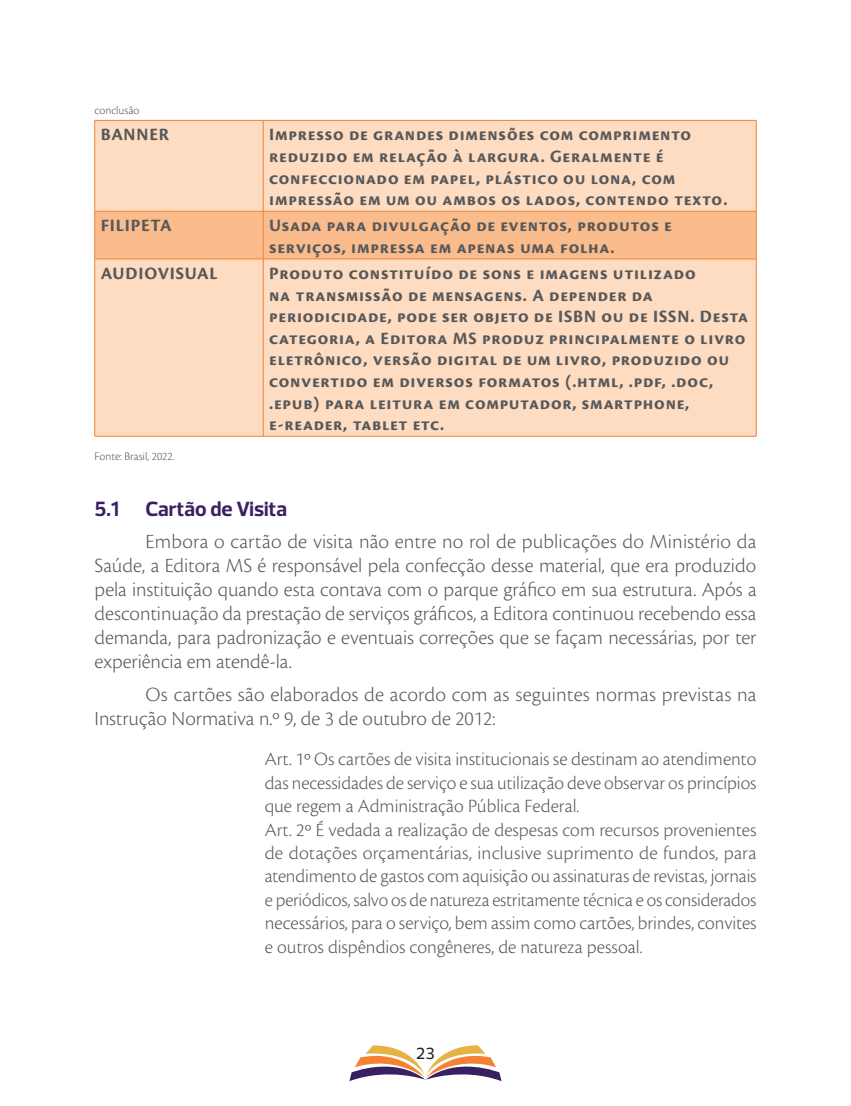
<style>
.page{position:relative;width:851px;height:1106px;background:#fff}
.page>*{position:absolute;margin:0;border:0;box-sizing:border-box;transform-origin:0 0}
.t1{font:300 21px/24px "Cronos Pro";letter-spacing:.005em;color:#57585a;text-align:justify}
.tit_sum_H2{font:700 21px "Prelo";color:#392060}
.p_quotes_40mm{font:300 19.5px/23.4px "Cronos Pro";color:#57585a;text-align:justify}
.tb_header_align_left{font:700 18px/21.6px "Cronos Pro";letter-spacing:.04em;color:#57585a}
.t2{font:500 16.5px "Prelo";color:#231f20}
.t3{font:300 12px "Cronos Pro";color:#57585a}
</style>
<div class="page">
<svg style="left:349px;top:1045px;width:152px;height:36px"></svg>
<div style="left:95px;top:121px;width:660px;height:315px;background:#fddcc1"></div>
<div style="left:95px;top:212px;width:660px;height:47px;background:#fabc8d"></div>
<hr style="left:94px;top:120px;width:169px;height:1px;background:#f48232">
<hr style="left:94px;top:121px;width:1px;height:90px;background:#f48232">
<hr style="left:263px;top:120px;width:493px;height:1px;background:#f48232">
<hr style="left:263px;top:121px;width:1px;height:90px;background:#f48232">
<hr style="left:755px;top:121px;width:1px;height:90px;background:#f48232">
<hr style="left:94px;top:211px;width:169px;height:1px;background:#f48232">
<hr style="left:94px;top:211px;width:1px;height:48px;background:#f48232">
<hr style="left:263px;top:211px;width:493px;height:1px;background:#f48232">
<hr style="left:263px;top:211px;width:1px;height:48px;background:#f48232">
<hr style="left:755px;top:211px;width:1px;height:48px;background:#f48232">
<hr style="left:94px;top:259px;width:169px;height:1px;background:#f48232">
<hr style="left:94px;top:259px;width:1px;height:177px;background:#f48232">
<hr style="left:263px;top:259px;width:493px;height:1px;background:#f48232">
<hr style="left:263px;top:259px;width:1px;height:177px;background:#f48232">
<hr style="left:755px;top:259px;width:1px;height:177px;background:#f48232">
<hr style="left:94px;top:436px;width:169px;height:1px;background:#f48232">
<hr style="left:263px;top:436px;width:493px;height:1px;background:#f48232">
<p class="t3" style="left:94px;top:103px;width:46px">conclusão</p>
<p class="tb_header_align_left" style="left:101px;top:124px;width:70px">BANNER</p>
<p class="tb_header_align_left" style="left:269px;top:124px;width:459px">Impresso de grandes dimensões com comprimento reduzido em relação à largura. Geralmente é confeccionado em papel, plástico ou lona, com impressão em um ou ambos os lados, contendo texto.</p>
<p class="tb_header_align_left" style="left:101px;top:215px;width:72px">FILIPETA</p>
<p class="tb_header_align_left" style="left:269px;top:215px;width:404px">Usada para divulgação de eventos, produtos e serviços, impressa em apenas uma folha.</p>
<p class="tb_header_align_left" style="left:101px;top:263px;width:118px">AUDIOVISUAL</p>
<p class="tb_header_align_left" style="left:269px;top:263px;width:480px">Produto constituído de sons e imagens utilizado<br>na transmissão de mensagens. A depender da periodicidade, pode ser objeto de ISBN ou de ISSN. Desta categoria, a Editora MS produz principalmente o livro eletrônico, versão digital de um livro, produzido ou convertido em diversos formatos (.html, .pdf, .doc, .epub) para leitura em computador, smartphone, e-reader, tablet etc.</p>
<p class="t3" style="left:94px;top:450px;width:82px">Fonte: Brasil, 2022.</p>
<p class="tit_sum_H2" style="left:94px;top:495px;width:26px">5.1</p>
<p class="tit_sum_H2" style="left:146px;top:495px;width:143px">Cartão de Visita</p>
<p class="t1" style="left:94px;top:529px;width:663px;text-indent:51px">Embora o cartão de visita não entre no rol de publicações do Ministério da Saúde, a Editora MS é responsável pela confecção desse material, que era produzido pela instituição quando esta contava com o parque gráfico em sua estrutura. Após a descontinuação da prestação de serviços gráficos, a Editora continuou recebendo essa demanda, para padronização e eventuais correções que se façam necessárias, por ter experiência em atendê-la.</p>
<p class="t1" style="left:94px;top:682px;width:663px;text-indent:51px">Os cartões são elaborados de acordo com as seguintes normas previstas na<br>Instrução Normativa n.º 9, de 3 de outubro de 2012:</p>
<p class="p_quotes_40mm" style="left:265px;top:747px;width:493px">Art. 1º Os cartões de visita institucionais se destinam ao atendimento das necessidades de serviço e sua utilização deve observar os princípios que regem a Administração Pública Federal.</p>
<p class="p_quotes_40mm" style="left:265px;top:817px;width:493px">Art. 2º É vedada a realização de despesas com recursos provenientes de dotações orçamentárias, inclusive suprimento de fundos, para atendimento de gastos com aquisição ou assinaturas de revistas, jornais e periódicos, salvo os de natureza estritamente técnica e os considerados necessários, para o serviço, bem assim como cartões, brindes, convites e outros dispêndios congêneres, de natureza pessoal.</p>
<p class="t2" style="left:416px;top:1043px;width:20px">23</p>
</div>
